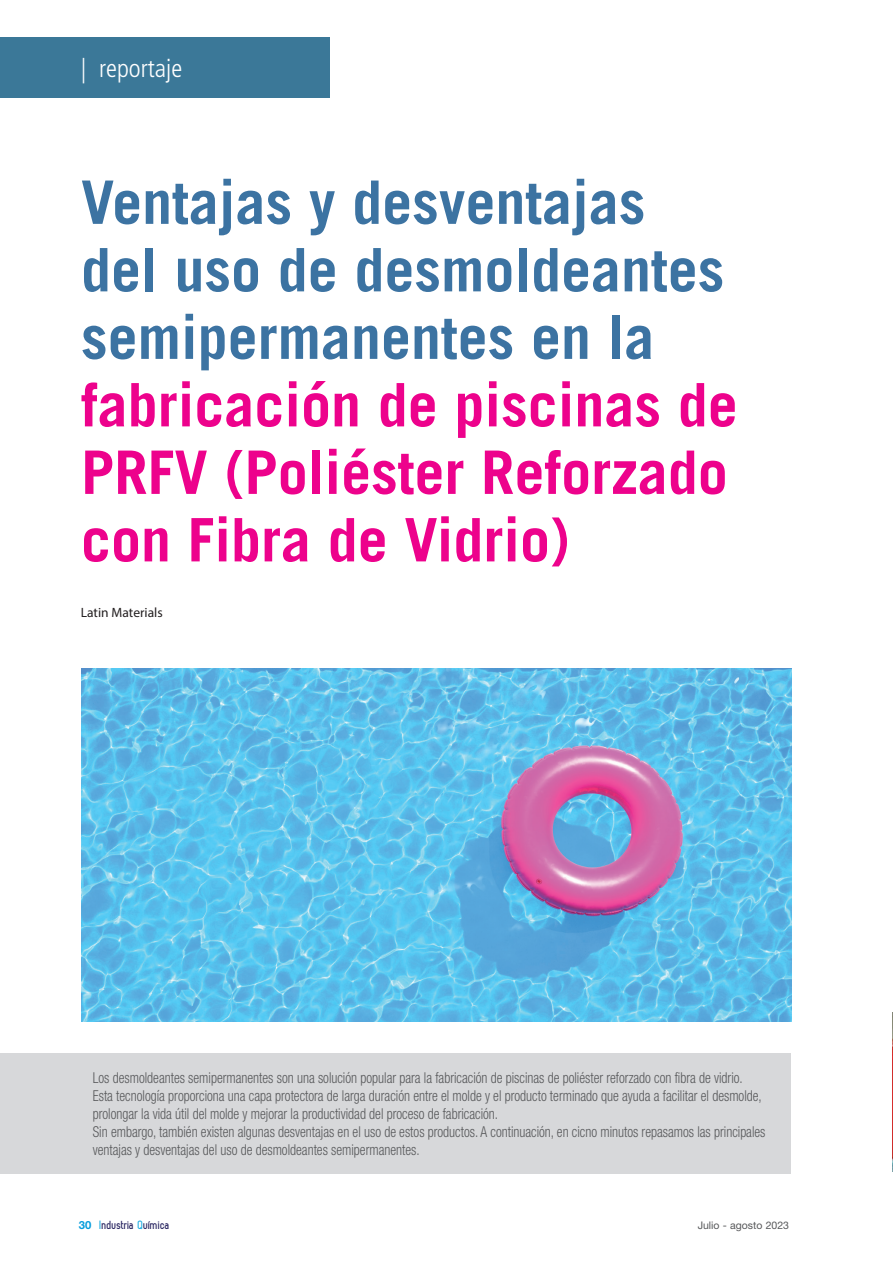
<style>
.page{position:relative;width:893px;height:1263px;background:#fff}
.page>*{position:absolute;margin:0;border:0;box-sizing:border-box;transform-origin:0 0}
.t1{font:700 60px/67.5px "Trade Gothic";color:#ed028c}
.t2{font:700 60px/67.5px "Trade Gothic";color:#3c73a2}
.t3{font:300 condensed 25.5px "Frutiger";color:#fff}
.t4{font:300 condensed 15px/18px "Helvetica Neue LT Std";color:#57585a;scale:.9 1}
.t5{font:13.5px "Myriad Pro";color:#231f20}
.t6{font:700 12px "Zag";color:#27235f}
.t7{font:10.5px "Helvetica Neue LT Std";color:#57585a}
.s1{font-family:"Helvetica Neue LT Std";font-size:11.25px;color:#069ddc}
.s2{color:#1bace1}
</style>
<div class="page">
<div style="left:0;top:37px;width:330px;height:61px;background:#3b7898"></div>
<img style="left:81px;top:668px;width:710px;height:354px">
<img style="left:892px;top:1013px;width:1px;height:158px">
<div style="left:0;top:1053px;width:791px;height:120px;background:#d7d8da"></div>
<h2 class="t3" style="left:81px;top:54px;width:103px">| reportaje</h2>
<h1 class="t2" style="left:81px;top:168px;width:645px">Ventajas y desventajas del uso de desmoldeantes semipermanentes en la</h1>
<h1 class="t1" style="left:81px;top:370px;width:658px">fabricación de piscinas de<br>PRFV (Poliéster Reforzado con Fibra de Vidrio)</h1>
<p class="t5" style="left:81px;top:604px;width:84px">Latin Materials</p>
<p class="t4" style="left:93px;top:1068px;width:749px">Los desmoldeantes semipermanentes son una solución popular para la fabricación de piscinas de poliéster reforzado con fibra de vidrio.<br>Esta tecnología proporciona una capa protectora de larga duración entre el molde y el producto terminado que ayuda a facilitar el desmolde, prolongar la vida útil del molde y mejorar la productividad del proceso de fabricación.<br>Sin embargo, también existen algunas desventajas en el uso de estos productos. A continuación, en cicno minutos repasamos las principales ventajas y desventajas del uso de desmoldeantes semipermanentes.</p>
<p class="t6" style="left:79px;top:1218px;width:93px"><span class="s1">30</span> <span class="s2">I</span>ndustria <span class="s2">Q</span>uímica</p>
<p class="t7" style="left:698px;top:1219px;width:93px">Julio - agosto 2023</p>
</div>
